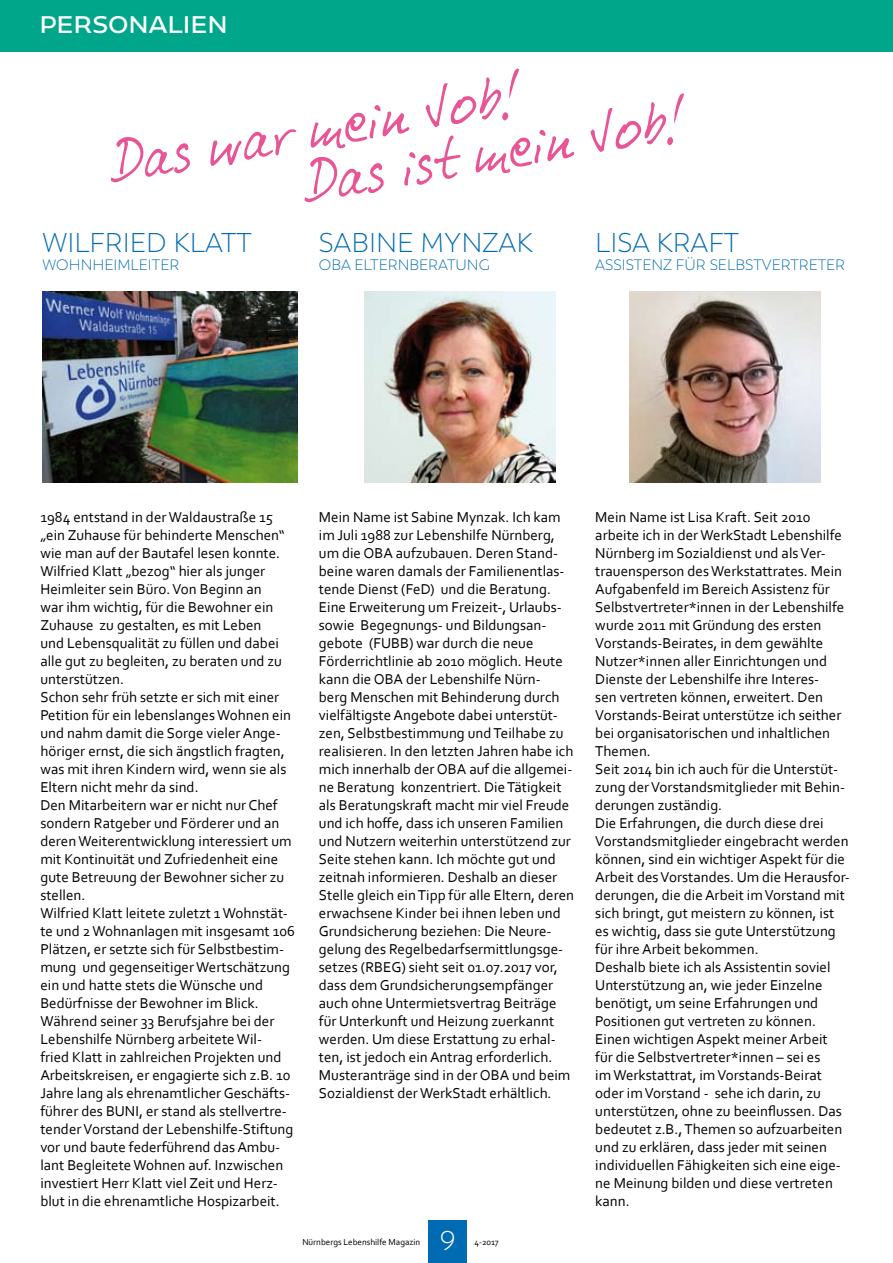
<style>
.page{position:relative;width:893px;height:1263px;background:#fff}
.page>*{position:absolute;margin:0;border:0;box-sizing:border-box;transform-origin:0 0}
.t1{font:54px "Hctschrift";color:#e85596}
.t2{font:300 27px "Trenda";color:#006ab2}
.t3{font:300 27px "Trenda";color:#fff}
.t4{font:21px "Caprina";color:#fff}
.t5{font:15px/18px "Corbel";color:#000}
.t6{font:300 15px "Trenda";color:#006ab2}
.t7{font:9px "Corbel";color:#000}
</style>
<div class="page">
<div style="left:428px;top:1220px;width:38px;height:43px;background:#006ab2"></div>
<div style="left:0;top:0;width:13px;height:51px;background:#00a689"></div>
<div style="left:1px;top:0;width:892px;height:51px;background:#00a689"></div>
<img style="left:365px;top:292px;width:191px;height:191px">
<img style="left:43px;top:292px;width:255px;height:191px">
<img style="left:629px;top:292px;width:191px;height:191px">
<h3 class="t4" style="left:39px;top:10px;width:36px">PERSONAL</h3>
<h3 class="t4" style="left:183px;top:10px;width:25px">IEN</h3>
<h1 class="t1" style="left:103px;top:135px;width:421px;rotate:-10deg">Das war mein Job!</h1>
<h1 class="t1" style="left:297px;top:155px;width:391px;rotate:-10deg">Das ist mein Job!</h1>
<h2 class="t2" style="left:43px;top:227px;width:211px">WILFRIED KLATT</h2>
<p class="t6" style="left:43px;top:256px;width:138px">WOHNHEIMLEITER</p>
<h2 class="t2" style="left:319px;top:227px;width:215px">SABINE MYNZAK</h2>
<p class="t6" style="left:319px;top:256px;width:172px">OBA ELTERNBERATUNG</p>
<h2 class="t2" style="left:595px;top:227px;width:145px">LISA KRAFT</h2>
<p class="t6" style="left:595px;top:256px;width:251px">ASSISTENZ FÜR SELBSTVERTRETER</p>
<p class="t5" style="left:40px;top:508px;width:256px">1984 entstand in der Waldaustraße 15 „ein Zuhause für behinderte Menschen“ wie man auf der Bautafel lesen konnte.<br>Wilfried Klatt „bezog“ hier als junger Heimleiter sein Büro. Von Beginn an<br>war ihm wichtig, für die Bewohner ein Zuhause zu gestalten, es mit Leben<br>und Lebensqualität zu füllen und dabei alle gut zu begleiten, zu beraten und zu unterstützen.<br>Schon sehr früh setzte er sich mit einer Petition für ein lebenslanges Wohnen ein und nahm damit die Sorge vieler Ange&shy;höriger ernst, die sich ängstlich fragten, was mit ihren Kindern wird, wenn sie als Eltern nicht mehr da sind.<br>Den Mitarbeitern war er nicht nur Chef sondern Ratgeber und Förderer und an deren Weiterentwicklung interessiert um mit Kontinuität und Zufriedenheit eine gute Betreuung der Bewohner sicher zu stellen.<br>Wilfried Klatt leitete zuletzt 1 Wohnstät&shy;te und 2 Wohnanlagen mit insgesamt 106<br>Plätzen, er setzte sich für Selbstbestim&shy;mung und gegenseitiger Wertschätzung ein und hatte stets die Wünsche und Bedürfnisse der Bewohner im Blick.<br>Während seiner 33 Berufsjahre bei der Lebenshilfe Nürnberg arbeitete Wil-<br>fried Klatt in zahlreichen Projekten und Arbeitskreisen, er engagierte sich z.B. 10<br>Jahre lang als ehrenamtlicher Geschäfts&shy;führer des BUNI, er stand als stellvertre&shy;tender Vorstand der Lebenshilfe-Stiftung vor und baute federführend das Ambu&shy;lant Begleitete Wohnen auf. Inzwischen investiert Herr Klatt viel Zeit und Herz&shy;blut in die ehrenamtliche Hospizarbeit.</p>
<p class="t5" style="left:319px;top:508px;width:257px">Mein Name ist Sabine Mynzak. Ich kam im Juli 1988 zur Lebenshilfe Nürnberg, um die OBA aufzubauen. Deren Stand&shy;beine waren damals der Familienentlas&shy;tende Dienst (FeD) und die Beratung.<br>Eine Erweiterung um Freizeit-, Urlaubs&shy;sowie Begegnungs- und Bildungsan&shy;gebote (FUBB) war durch die neue Förderrichtlinie ab 2010 möglich. Heute kann die OBA der Lebenshilfe Nürn-<br>berg Menschen mit Behinderung durch vielfältigste Angebote dabei unterstüt&shy;zen, Selbstbestimmung und Teilhabe zu realisieren. In den letzten Jahren habe ich mich innerhalb der OBA auf die allgemei&shy;ne Beratung konzentriert. Die Tätigkeit als Beratungskraft macht mir viel Freude und ich hoffe, dass ich unseren Familien und Nutzern weiterhin unterstützend zur Seite stehen kann. Ich möchte gut und zeitnah informieren. Deshalb an dieser Stelle gleich ein Tipp für alle Eltern, deren erwachsene Kinder bei ihnen leben und Grundsicherung beziehen: Die Neure&shy;gelung des Regelbedarfsermittlungsge&shy;setzes (RBEG) sieht seit 01.07.2017 vor, dass dem Grundsicherungsempfänger auch ohne Untermietsvertrag Beiträge für Unterkunft und Heizung zuerkannt werden. Um diese Erstattung zu erhal&shy;ten, ist jedoch ein Antrag erforderlich.<br>Musteranträge sind in der OBA und beim Sozialdienst der WerkStadt erhältlich.</p>
<p class="t5" style="left:595px;top:508px;width:256px">Mein Name ist Lisa Kraft. Seit 2010 arbeite ich in der WerkStadt Lebenshilfe Nürnberg im Sozialdienst und als Ver&shy;trauensperson des Werkstattrates. Mein Aufgabenfeld im Bereich Assistenz für Selbstvertreter*innen in der Lebenshilfe wurde 2011 mit Gründung des ersten Vorstands-Beirates, in dem gewählte Nutzer*innen aller Einrichtungen und Dienste der Lebenshilfe ihre Interes-<br>sen vertreten können, erweitert. Den Vorstands-Beirat unterstütze ich seither bei organisatorischen und inhaltlichen Themen.<br>Seit 2014 bin ich auch für die Unterstüt&shy;zung der Vorstandsmitglieder mit Behin&shy;derungen zuständig.<br>Die Erfahrungen, die durch diese drei Vorstandsmitglieder eingebracht werden können, sind ein wichtiger Aspekt für die Arbeit des Vorstandes. Um die Herausfor&shy;derungen, die die Arbeit im Vorstand mit sich bringt, gut meistern zu können, ist es wichtig, dass sie gute Unterstützung für ihre Arbeit bekommen.<br>Deshalb biete ich als Assistentin soviel Unterstützung an, wie jeder Einzelne benötigt, um seine Erfahrungen und Positionen gut vertreten zu können.<br>Einen wichtigen Aspekt meiner Arbeit<br>für die Selbstvertreter*innen – sei es<br>im Werkstattrat, im Vorstands-Beirat oder im Vorstand - sehe ich darin, zu unterstützen, ohne zu beeinflussen. Das bedeutet z.B., Themen so aufzuarbeiten und zu erklären, dass jeder mit seinen individuellen Fähigkeiten sich eine eige&shy;ne Meinung bilden und diese vertreten kann.</p>
<h2 class="t3" style="left:440px;top:1225px;width:17px">9</h2>
<p class="t7" style="left:302px;top:1236px;width:120px">Nürnbergs Lebenshilfe Magazin</p>
<p class="t7" style="left:474px;top:1236px;width:26px">4-2017</p>
</div>
